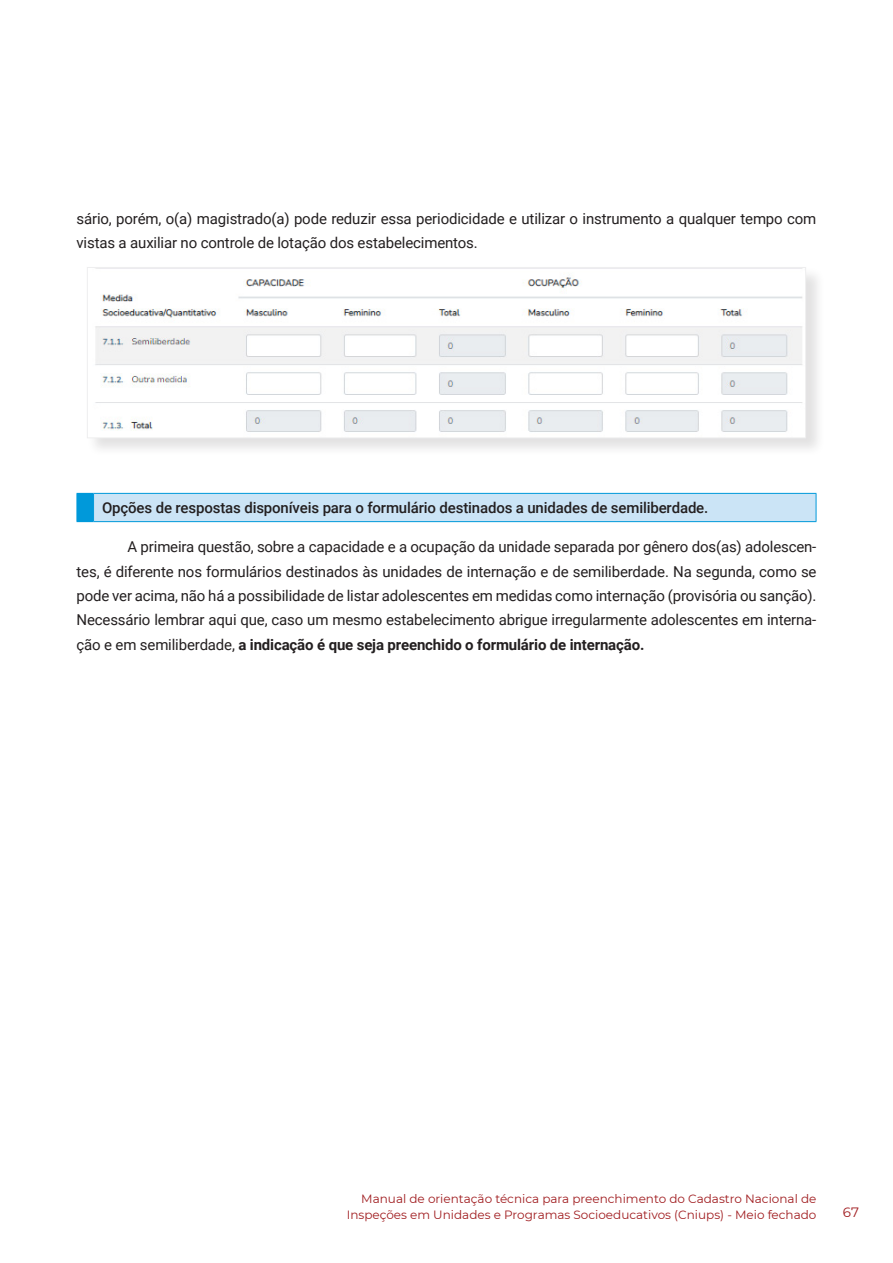
<style>
.page{position:relative;width:893px;height:1263px;background:#fff}
.page>*{position:absolute;margin:0;border:0;box-sizing:border-box;transform-origin:0 0}
.corpo_do_texto{font:15px/24.3px "Roboto";letter-spacing:-.01em;color:#231f20}
.corpo_do_texto-2{font:500 15px "Roboto";letter-spacing:-.01em;color:#231f20}
.t1{font:13.5px "Montserrat";color:#a01c1f}
.t2{font:12px/16.5px "Montserrat";color:#a01c1f;text-align:right}
.s1{font-weight:700}
</style>
<div class="page">
<div style="left:86px;top:266px;width:739px;height:191px;background:#231f20;opacity:.13"></div>
<img style="left:89px;top:269px;width:715px;height:167px">
<div style="left:87px;top:267px;width:719px;height:171px;border:1px solid #eeeeef"></div>
<div style="left:94px;top:493px;width:722px;height:29px;background:#cbe4f6"></div>
<hr style="left:94px;top:493px;width:722px;height:1px;background:#0099da">
<svg style="left:816px;top:494px;width:1px;height:27px"></svg>
<svg style="left:77px;top:493px;width:17px;height:29px"></svg>
<hr style="left:94px;top:521px;width:722px;height:1px;background:#0099da">
<p class="corpo_do_texto" style="left:77px;top:206px;width:741px">sário, porém, o(a) magistrado(a) pode reduzir essa periodicidade e utilizar o instrumento a qualquer tempo com vistas a auxiliar no controle de lotação dos estabelecimentos.</p>
<p class="corpo_do_texto-2" style="left:102px;top:497px;width:608px">Opções de respostas disponíveis para o formulário destinados a unidades de semiliberdade.</p>
<p class="corpo_do_texto" style="left:77px;top:534px;width:741px;text-align:justify;text-indent:51px">A primeira questão, sobre a capacidade e a ocupação da unidade separada por gênero dos(as) adolescen&shy;tes, é diferente nos formulários destinados às unidades de internação e de semiliberdade. Na segunda, como se pode ver acima, não há a possibilidade de listar adolescentes em medidas como internação (provisória ou sanção).<br>Necessário lembrar aqui que, caso um mesmo estabelecimento abrigue irregularmente adolescentes em interna&shy;ção e em semiliberdade, <span class="s1">a indicação é que seja preenchido o formulário de internação.</span></p>
<p class="t2" style="left:347px;top:1190px;width:471px">Manual de orientação técnica para preenchimento do Cadastro Nacional de<br>Inspeções em Unidades e Programas Socioeducativos (Cniups) - Meio fechado</p>
<p class="t1" style="left:843px;top:1202px;width:18px">67</p>
</div>
